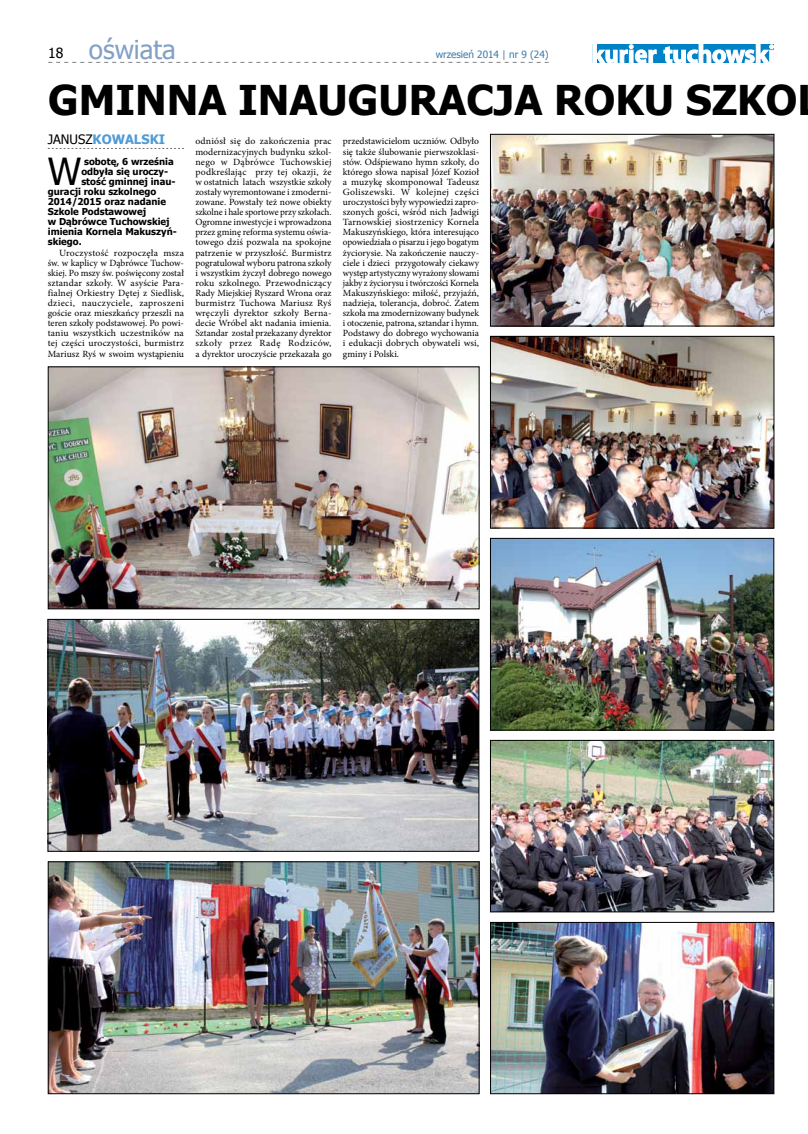
<style>
.page{position:relative;width:808px;height:1134px;background:#fff}
.page>*{position:absolute;margin:0;border:0;box-sizing:border-box;transform-origin:0 0}
.t1{font:700 41px "Tahoma";color:#000}
.t2{font:37.3px "Tahoma";color:#000}
.t3{font:26px "Tahoma";color:#82a0c6}
.t4{font:700 13px "Tahoma";color:#529cd5}
.t5{font:10px "Tahoma";color:#3b7aad}
.t6{font:9.5px/10.1px "Minion Pro";letter-spacing:.005em;color:#000;text-align:justify}
.t7{font:700 9.5px "Tahoma";color:#000}
.s1{font-size:14px;color:#000}
.s2{font-weight:400;color:#000}
</style>
<div class="page">
<svg style="left:48px;top:62px;width:501px;height:1px"></svg>
<div style="left:593px;top:44px;width:181px;height:19px;background:#0082c7"></div>
<svg style="left:592px;top:44px;width:65px;height:19px"></svg>
<svg style="left:663px;top:44px;width:111px;height:19px"></svg>
<img style="left:492px;top:136px;width:280px;height:188px">
<div style="left:490px;top:134px;width:284px;height:192px;border:1px solid #000"></div>
<img style="left:492px;top:338px;width:280px;height:188px">
<div style="left:490px;top:336px;width:284px;height:192px;border:1px solid #000"></div>
<img style="left:50px;top:369px;width:427px;height:238px">
<div style="left:48px;top:367px;width:431px;height:242px;border:1px solid #000"></div>
<img style="left:492px;top:540px;width:280px;height:188px">
<div style="left:490px;top:538px;width:284px;height:192px;border:1px solid #000"></div>
<img style="left:492px;top:742px;width:280px;height:168px">
<div style="left:490px;top:740px;width:284px;height:172px;border:1px solid #000"></div>
<img style="left:492px;top:924px;width:280px;height:168px">
<div style="left:490px;top:922px;width:284px;height:172px;border:1px solid #000"></div>
<img style="left:50px;top:621px;width:427px;height:228px">
<div style="left:48px;top:619px;width:431px;height:232px;border:1px solid #000"></div>
<img style="left:50px;top:864px;width:427px;height:228px">
<div style="left:48px;top:862px;width:431px;height:232px;border:1px solid #000"></div>
<svg style="left:48px;top:148px;width:136px;height:1px"></svg>
<h3 class="t3" style="left:48px;top:33px;width:129px"><span class="s1">18</span> oświata</h3>
<p class="t5" style="left:436px;top:48px;width:114px">wrzesień 2014 | nr 9 (24)</p>
<h1 class="t1" style="left:48px;top:71px;width:751px">GMINNA INAUGURACJA ROKU SZKO</h1>
<h3 class="t4" style="left:48px;top:131px;width:103px"><span class="s2">jANusz</span>kOWalski</h3>
<h2 class="t2" style="left:48px;top:146px;width:35px">W</h2>
<p class="t7" style="left:84px;top:154px;width:91px">sobotę, 6 września</p>
<p class="t6" style="left:195px;top:136px;width:138px">odniósł się do zakończenia prac modernizacyjnych budynku szkol&shy;nego w Dąbrówce Tuchowskiej podkreślając przy tej okazji, że w ostatnich latach wszystkie szkoły zostały wyremontowane i zmoderni&shy;zowane. Powstały też nowe obiekty szkolne i hale sportowe przy szkołach.<br>Ogromne inwestycje i wprowadzona przez gminę reforma systemu oświa&shy;towego dziś pozwala na spokojne patrzenie w przyszłość. Burmistrz pogratulował wyboru patrona szkoły i wszystkim życzył dobrego nowego roku szkolnego. Przewodniczący Rady Miejskiej Ryszard Wrona oraz burmistrz Tuchowa Mariusz Ryś wręczyli dyrektor szkoły Berna&shy;decie Wróbel akt nadania imienia.<br>Sztandar został przekazany dyrektor szkoły przez Radę Rodziców, a dyrektor uroczyście przekazała go</p>
<p class="t6" style="left:343px;top:136px;width:138px">przedstawicielom uczniów. Odbyło się także ślubowanie pierwszoklasi&shy;stów. Odśpiewano hymn szkoły, do którego słowa napisał Józef Kozioł a muzykę skomponował Tadeusz Goliszewski. W kolejnej części uroczystości były wypowiedzi zapro&shy;szonych gości, wśród nich Jadwigi Tarnowskiej siostrzenicy Kornela Makuszyńskiego, która interesująco opowiedziała o pisarzu i jego bogatym życiorysie. Na zakończenie nauczy&shy;ciele i dzieci przygotowały ciekawy występ artystyczny wyrażony słowami jakby z życiorysu i twórczości Kornela Makuszyńskiego: miłość, przyjaźń, nadzieja, tolerancja, dobroć. Zatem szkoła ma zmodernizowany budynek i otoczenie, patrona, sztandar i hymn.<br>Podstawy do dobrego wychowania i edukacji dobrych obywateli wsi, gminy i Polski.</p>
<p class="t7" style="left:81px;top:165px;width:88px">odbyła się uroczy-</p>
<p class="t7" style="left:81px;top:175px;width:96px">stość gminnej inau-</p>
<p class="t7" style="left:48px;top:185px;width:110px">guracji roku szkolnego</p>
<p class="t7" style="left:48px;top:195px;width:120px">2014/2015 oraz nadanie</p>
<p class="t7" style="left:48px;top:205px;width:100px">Szkole Podstawowej</p>
<p class="t7" style="left:48px;top:215px;width:123px">w Dąbrówce Tuchowskiej</p>
<p class="t7" style="left:48px;top:225px;width:131px">imienia Kornela Makuszyń-</p>
<p class="t7" style="left:48px;top:235px;width:35px">skiego.</p>
<p class="t6" style="left:48px;top:247px;width:138px;text-indent:11px">Uroczystość rozpoczęła msza św. w kaplicy w Dąbrówce Tuchow&shy;skiej. Po mszy św. poświęcony został sztandar szkoły. W asyście Para&shy;fialnej Orkiestry Dętej z Siedlisk, dzieci, nauczyciele, zaproszeni goście oraz mieszkańcy przeszli na teren szkoły podstawowej. Po powi&shy;taniu wszystkich uczestników na tej części uroczystości, burmistrz Mariusz Ryś w swoim wystąpieniu</p>
</div>
